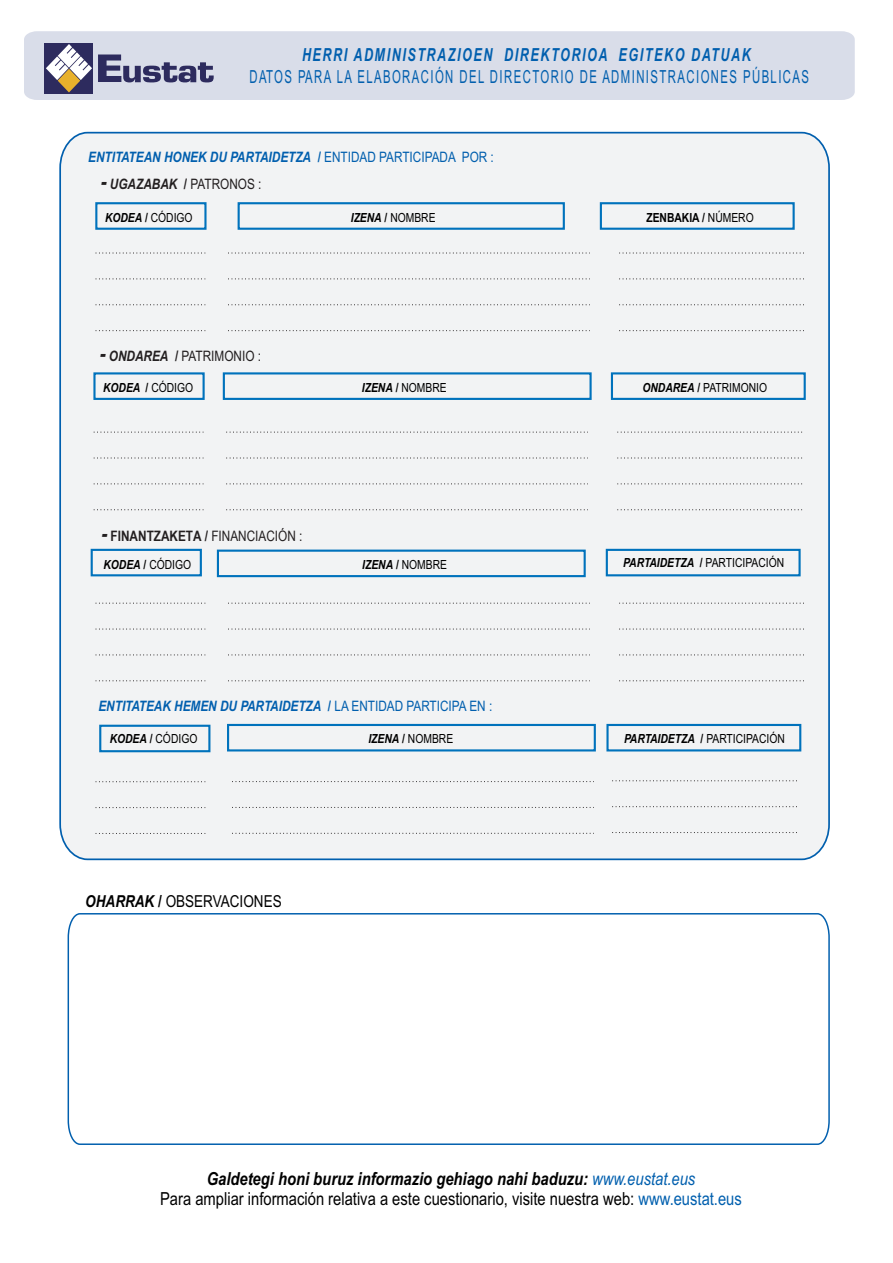
<style>
.page{position:relative;width:893px;height:1263px;background:#fff}
.page>*{position:absolute;margin:0;border:0;box-sizing:border-box;transform-origin:0 0}
.t1{font:18px/20.4px "Arial Narrow";color:#000;text-align:center}
.t2{font:18px "Arial Narrow";letter-spacing:.1em;color:#015fae;scale:.77 1}
.t3{font:italic 700 18px "Arial Narrow";letter-spacing:.1em;color:#015fae;scale:.85 1}
.t4{font:16.5px "Arial Narrow";color:#000}
.t5{font:italic 700 14.4px "Arial Narrow";color:#015fae}
.t6{font:14.4px "Arial Narrow";color:#231f20}
.t7{font:12.6px "Arial Narrow";color:#000}
.t8{font:700 12.6px "Arial Narrow";color:#000}
.s1{font-style:normal}
.s2{font-weight:400;font-style:normal}
.s3{font-weight:700;font-style:italic;font-size:21.6px}
.s4{font-weight:700;font-style:italic}
.s5{font-weight:700}
.s6{font-weight:400}
.s7{font-style:italic;color:#015fae}
.s8{color:#015fae}
</style>
<div class="page">
<svg style="left:67px;top:913px;width:763px;height:232px"></svg>
<div style="left:24px;top:31px;width:831px;height:69px;background:#d9dde9"></div>
<div style="left:59px;top:131px;width:771px;height:730px;background:#f2f3f4"></div>
<div style="left:95px;top:202px;width:112px;height:28px;border:2px solid #0072bc"></div>
<div style="left:238px;top:202px;width:327px;height:28px;border:2px solid #0072bc"></div>
<div style="left:600px;top:202px;width:195px;height:28px;border:2px solid #0072bc"></div>
<div style="left:99px;top:725px;width:111px;height:27px;border:2px solid #0072bc"></div>
<div style="left:227px;top:724px;width:369px;height:27px;border:2px solid #0072bc"></div>
<div style="left:606px;top:724px;width:195px;height:27px;border:2px solid #0072bc"></div>
<svg style="left:228px;top:603px;width:362px;height:1px"></svg>
<svg style="left:619px;top:603px;width:186px;height:1px"></svg>
<svg style="left:96px;top:603px;width:109px;height:1px"></svg>
<svg style="left:228px;top:629px;width:362px;height:1px"></svg>
<svg style="left:619px;top:629px;width:186px;height:1px"></svg>
<svg style="left:96px;top:629px;width:109px;height:1px"></svg>
<svg style="left:228px;top:654px;width:362px;height:1px"></svg>
<svg style="left:619px;top:654px;width:186px;height:1px"></svg>
<svg style="left:96px;top:654px;width:109px;height:1px"></svg>
<svg style="left:228px;top:680px;width:362px;height:1px"></svg>
<svg style="left:619px;top:680px;width:186px;height:1px"></svg>
<svg style="left:96px;top:680px;width:109px;height:1px"></svg>
<svg style="left:228px;top:253px;width:362px;height:1px"></svg>
<svg style="left:619px;top:253px;width:186px;height:1px"></svg>
<svg style="left:96px;top:253px;width:109px;height:1px"></svg>
<svg style="left:228px;top:278px;width:362px;height:1px"></svg>
<svg style="left:619px;top:278px;width:186px;height:1px"></svg>
<svg style="left:96px;top:278px;width:109px;height:1px"></svg>
<svg style="left:228px;top:304px;width:362px;height:1px"></svg>
<svg style="left:619px;top:304px;width:186px;height:1px"></svg>
<svg style="left:96px;top:304px;width:109px;height:1px"></svg>
<svg style="left:228px;top:330px;width:362px;height:1px"></svg>
<svg style="left:619px;top:330px;width:186px;height:1px"></svg>
<svg style="left:96px;top:330px;width:109px;height:1px"></svg>
<div style="left:93px;top:372px;width:112px;height:28px;border:2px solid #0072bc"></div>
<div style="left:223px;top:372px;width:369px;height:28px;border:2px solid #0072bc"></div>
<div style="left:611px;top:372px;width:195px;height:28px;border:2px solid #0072bc"></div>
<svg style="left:226px;top:432px;width:362px;height:1px"></svg>
<svg style="left:617px;top:432px;width:186px;height:1px"></svg>
<svg style="left:94px;top:432px;width:109px;height:1px"></svg>
<svg style="left:226px;top:458px;width:362px;height:1px"></svg>
<svg style="left:617px;top:458px;width:186px;height:1px"></svg>
<svg style="left:94px;top:458px;width:109px;height:1px"></svg>
<svg style="left:226px;top:483px;width:362px;height:1px"></svg>
<svg style="left:617px;top:483px;width:186px;height:1px"></svg>
<svg style="left:94px;top:483px;width:109px;height:1px"></svg>
<svg style="left:226px;top:509px;width:362px;height:1px"></svg>
<svg style="left:617px;top:509px;width:186px;height:1px"></svg>
<svg style="left:94px;top:509px;width:109px;height:1px"></svg>
<svg style="left:96px;top:781px;width:109px;height:1px"></svg>
<svg style="left:96px;top:807px;width:109px;height:1px"></svg>
<svg style="left:96px;top:833px;width:109px;height:1px"></svg>
<div style="left:45px;top:43px;width:48px;height:51px;background:#2d2b5e"></div>
<svg style="left:46px;top:44px;width:46px;height:48px"></svg>
<svg style="left:98px;top:54px;width:116px;height:29px;background:#8b8caa"></svg>
<div style="left:91px;top:549px;width:111px;height:27px;border:2px solid #0072bc"></div>
<div style="left:217px;top:550px;width:369px;height:27px;border:2px solid #0072bc"></div>
<div style="left:606px;top:549px;width:195px;height:27px;border:2px solid #0072bc"></div>
<svg style="left:232px;top:781px;width:362px;height:1px"></svg>
<svg style="left:232px;top:807px;width:362px;height:1px"></svg>
<svg style="left:232px;top:833px;width:362px;height:1px"></svg>
<svg style="left:612px;top:780px;width:186px;height:1px"></svg>
<svg style="left:612px;top:806px;width:186px;height:1px"></svg>
<svg style="left:612px;top:832px;width:186px;height:1px"></svg>
<h1 class="t3" style="left:302px;top:48px;width:529px">HERRI ADMINISTRAZIOEN DIREKTORIOA EGITEKO DATUAK</h1>
<h1 class="t2" style="left:250px;top:70px;width:728px">DATOS PARA LA ELABORACIÓN DEL DIRECTORIO DE ADMINISTRACIONES PÚBLICAS</h1>
<p class="t5" style="left:88px;top:151px;width:407px">ENTITATEAN HONEK DU PARTAIDETZA <span class="s1">/</span> <span class="s2">ENTIDAD PARTICIPADA POR :</span></p>
<p class="t6" style="left:101px;top:178px;width:162px"><span class="s3">-</span> <span class="s4">UGAZABAK</span> <span class="s5">/</span> PATRONOS :</p>
<p class="t7" style="left:105px;top:213px;width:89px"><span class="s4">KODEA</span> <span class="s5">/</span> CÓDIGO</p>
<p class="t7" style="left:351px;top:213px;width:86px"><span class="s4">IZENA</span> <span class="s5">/</span> NOMBRE</p>
<p class="t8" style="left:646px;top:213px;width:109px">ZENBAKIA / <span class="s6">NÚMERO</span></p>
<p class="t6" style="left:100px;top:350px;width:163px"><span class="s3">-</span> <span class="s4">ONDAREA</span> <span class="s5">/</span> PATRIMONIO :</p>
<p class="t7" style="left:103px;top:383px;width:92px"><span class="s4">KODEA</span> <span class="s5">/</span> CÓDIGO</p>
<p class="t7" style="left:362px;top:383px;width:86px"><span class="s4">IZENA</span> <span class="s5">/</span> NOMBRE</p>
<p class="t7" style="left:642px;top:382px;width:126px"><span class="s4">ONDAREA</span> <span class="s5">/</span> PATRIMONIO</p>
<p class="t6" style="left:101px;top:525px;width:202px"><span class="s3">-</span> <span class="s5">FINANTZAKETA</span> <span class="s5">/</span> FINANCIACIÓN :</p>
<p class="t7" style="left:103px;top:559px;width:89px"><span class="s4">KODEA</span> <span class="s5">/</span> CÓDIGO</p>
<p class="t7" style="left:362px;top:559px;width:86px"><span class="s4">IZENA</span> <span class="s5">/</span> NOMBRE</p>
<p class="t7" style="left:623px;top:558px;width:162px"><span class="s4">PARTAIDETZA</span> <span class="s5">/</span> PARTICIPACIÓN</p>
<p class="t5" style="left:98px;top:701px;width:395px">ENTITATEAK HEMEN DU PARTAIDETZA <span class="s1">/</span> <span class="s2">LA ENTIDAD PARTICIPA EN :</span></p>
<p class="t7" style="left:110px;top:734px;width:89px"><span class="s4">KODEA</span> <span class="s5">/</span> CÓDIGO</p>
<p class="t7" style="left:368px;top:734px;width:86px"><span class="s4">IZENA</span> <span class="s5">/</span> NOMBRE</p>
<p class="t7" style="left:624px;top:734px;width:162px"><span class="s4">PARTAIDETZA</span> <span class="s5">/</span> PARTICIPACIÓN</p>
<h2 class="t4" style="left:85px;top:895px;width:198px"><span class="s4">OHARRAK</span> <span class="s5">/</span> OBSERVACIONES</h2>
<h1 class="t1" style="left:160px;top:1169px;width:583px"><span class="s4">Galdetegi honi buruz informazio gehiago nahi baduzu:</span> <span class="s7">www.eustat.eus<br></span>Para ampliar información relativa a este cuestionario, visite nuestra web: <span class="s8">www.eustat.eus</span></h1>
</div>
